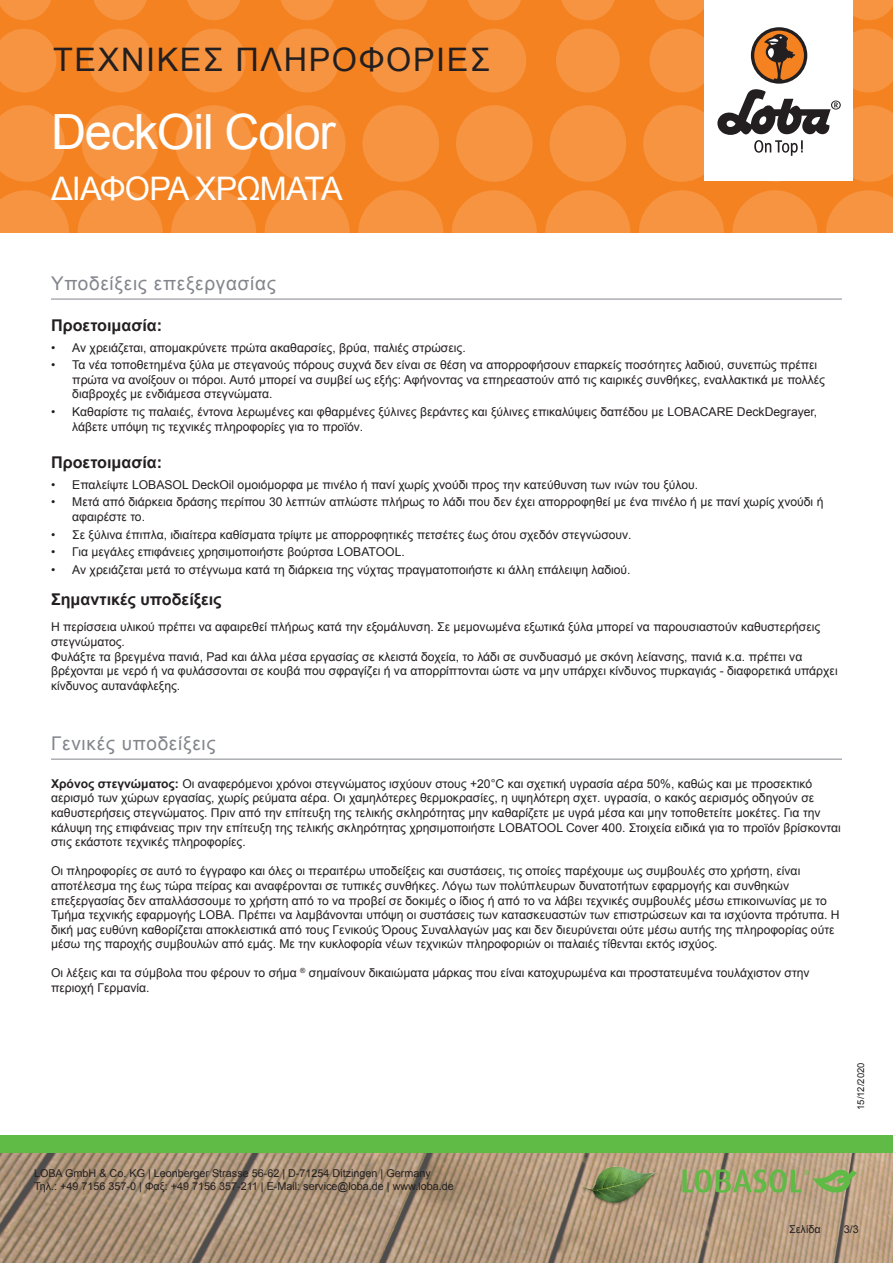
<style>
.page{position:relative;width:893px;height:1263px;background:#fff}
.page>*{position:absolute;margin:0;border:0;box-sizing:border-box;transform-origin:0 0}
.Produktname_Arial{font:48.6px "Arial";letter-spacing:-.025em;color:#fff}
.t1{font:32.4px "Arial";letter-spacing:.05em;color:#231f20}
.t2{font:32.4px "Arial";letter-spacing:-.025em;color:#fff}
.Titel_grau_Arial{font:18.9px "Arial";letter-spacing:.04em;color:#82858b}
.h1_Arial{font:700 16.2px "Arial";color:#231f20}
.Text_Arial{font:12.15px/14.5px "Arial";color:#231f20}
.t3{font:10.8px/12.9px "Arial";color:#231f20}
.t4{font:9.45px "Arial";color:#231f20}
.s1{font-weight:700}
</style>
<div class="page">
<div style="left:0;top:0;width:893px;height:233px;background:#f58220"></div>
<svg style="left:0;top:190px;width:69px;height:43px"></svg>
<svg style="left:78px;top:190px;width:85px;height:85px;fill:#f69441"></svg>
<svg style="left:171px;top:190px;width:85px;height:85px;fill:#f69441"></svg>
<svg style="left:265px;top:190px;width:85px;height:85px;fill:#f69441"></svg>
<svg style="left:358px;top:190px;width:85px;height:85px;fill:#f69441"></svg>
<svg style="left:545px;top:190px;width:85px;height:85px;fill:#f69441"></svg>
<svg style="left:452px;top:190px;width:85px;height:85px;fill:#f69441"></svg>
<svg style="left:732px;top:190px;width:85px;height:85px;fill:#f69441"></svg>
<svg style="left:639px;top:190px;width:85px;height:85px;fill:#f69441"></svg>
<svg style="left:826px;top:190px;width:67px;height:43px"></svg>
<svg style="left:0;top:105px;width:65px;height:77px"></svg>
<svg style="left:82px;top:105px;width:76px;height:77px"></svg>
<svg style="left:175px;top:105px;width:77px;height:77px"></svg>
<svg style="left:269px;top:105px;width:76px;height:77px"></svg>
<svg style="left:456px;top:105px;width:77px;height:77px"></svg>
<svg style="left:362px;top:105px;width:77px;height:77px"></svg>
<svg style="left:550px;top:105px;width:76px;height:77px"></svg>
<svg style="left:0;top:29px;width:56px;height:63px"></svg>
<svg style="left:182px;top:29px;width:64px;height:63px"></svg>
<svg style="left:88px;top:29px;width:64px;height:63px"></svg>
<svg style="left:275px;top:29px;width:64px;height:63px"></svg>
<svg style="left:462px;top:29px;width:64px;height:63px"></svg>
<svg style="left:369px;top:29px;width:64px;height:63px"></svg>
<svg style="left:556px;top:29px;width:64px;height:63px"></svg>
<svg style="left:0;top:0;width:51px;height:20px"></svg>
<svg style="left:187px;top:0;width:53px;height:20px"></svg>
<svg style="left:468px;top:0;width:53px;height:20px"></svg>
<svg style="left:655px;top:0;width:49px;height:20px"></svg>
<svg style="left:93px;top:0;width:54px;height:20px"></svg>
<svg style="left:374px;top:0;width:54px;height:20px"></svg>
<svg style="left:281px;top:0;width:53px;height:20px"></svg>
<svg style="left:561px;top:0;width:54px;height:20px"></svg>
<svg style="left:853px;top:0;width:40px;height:20px"></svg>
<img style="left:0;top:1152px;width:893px;height:111px">
<div style="left:0;top:1135px;width:893px;height:17px;background:#60bb46"></div>
<div style="left:704px;top:0;width:149px;height:181px;background:#fff"></div>
<svg style="left:643px;top:29px;width:250px;height:153px"></svg>
<img style="left:578px;top:1161px;width:82px;height:81px">
<svg style="left:682px;top:1169px;width:175px;height:24px;background:#96a96a"></svg>
<hr style="left:51px;top:759px;width:791px;height:1px;background:#82858b">
<hr style="left:51px;top:299px;width:791px;height:1px;background:#82858b">
<h2 class="t1" style="left:53px;top:38px;width:439px">ΤΕΧΝΙΚΈΣ ΠΛΗΡΟΦΟΡΊ ΕΣ</h2>
<p class="Produktname_Arial" style="left:51px;top:100px;width:286px">DeckOil Color</p>
<h2 class="t2" style="left:51px;top:167px;width:293px">ΔΙΆΦΟΡΑ ΧΡΏΜΑΤΑ</h2>
<p class="Titel_grau_Arial" style="left:51px;top:271px;width:226px">Υποδείξεις επεξεργασίας</p>
<p class="h1_Arial" style="left:51px;top:314px;width:113px">Προετοιμασία:</p>
<p class="Text_Arial" style="left:51px;top:340px;width:416px">• Αν χρειάζεται, απομακρύνετε πρώτα ακαθαρσίες, βρύα, παλιές στρώσεις.</p>
<p class="Text_Arial" style="left:72px;top:358px;width:754px;text-indent:-21px">• Τα νέα τοποθετημένα ξύλα με στεγανούς πόρους συχνά δεν είναι σε θέση να απορροφήσουν επαρκείς ποσότητες λαδιού, συνεπώς πρέπει πρώτα να ανοίξουν οι πόροι. Αυτό μπορεί να συμβεί ως εξής: Αφήνοντας να επηρεαστούν από τις καιρικές συνθήκες, εναλλακτικά με πολλές διαβροχές με ενδιάμεσα στεγνώματα.</p>
<p class="Text_Arial" style="left:72px;top:405px;width:746px;text-indent:-21px">• Καθαρίστε τις παλαιές, έντονα λερωμένες και φθαρμένες ξύλινες βεράντες και ξύλινες επικαλύψεις δαπέδου με LOBACARE DeckDegrayer, λάβετε υπόψη τις τεχνικές πληροφορίες για το προϊόν.</p>
<p class="h1_Arial" style="left:51px;top:451px;width:113px">Προετοιμασία:</p>
<p class="Text_Arial" style="left:51px;top:477px;width:649px">• Επαλείψτε LOBASOL DeckOil ομοιόμορφα με πινέλο ή πανί χωρίς χνούδι προς την κατεύθυνση των ινών του ξύλου.</p>
<p class="Text_Arial" style="left:72px;top:495px;width:753px;text-indent:-21px">• Μετά από διάρκεια δράσης περίπου 30 λεπτών απλώστε πλήρως το λάδι που δεν έχει απορροφηθεί με ένα πινέλο ή με πανί χωρίς χνούδι ή αφαιρέστε το.</p>
<p class="Text_Arial" style="left:51px;top:527px;width:582px">• Σε ξύλινα έπιπλα, ιδιαίτερα καθίσματα τρίψτε με απορροφητικές πετσέτες έως ότου σχεδόν στεγνώσουν.</p>
<p class="Text_Arial" style="left:51px;top:545px;width:355px">• Για μεγάλες επιφάνειες χρησιμοποιήστε βούρτσα LOBATOOL.</p>
<p class="Text_Arial" style="left:51px;top:562px;width:581px">• Αν χρειάζεται μετά το στέγνωμα κατά τη διάρκεια της νύχτας πραγματοποιήστε κι άλλη επάλειψη λαδιού.</p>
<p class="h1_Arial" style="left:51px;top:588px;width:172px">Σημαντικές υποδείξεις</p>
<p class="Text_Arial" style="left:51px;top:620px;width:771px">Η περίσσεια υλικού πρέπει να αφαιρεθεί πλήρως κατά την εξομάλυνση. Σε μεμονωμένα εξωτικά ξύλα μπορεί να παρουσιαστούν καθυστερήσεις στεγνώματος.</p>
<p class="Text_Arial" style="left:51px;top:649px;width:788px">Φυλάξτε τα βρεγμένα πανιά, Pad και άλλα μέσα εργασίας σε κλειστά δοχεία, το λάδι σε συνδυασμό με σκόνη λείανσης, πανιά κ.α. πρέπει να βρέχονται με νερό ή να φυλάσσονται σε κουβά που σφραγίζει ή να απορρίπτονται ώστε να μην υπάρχει κίνδυνος πυρκαγιάς - διαφορετικά υπάρχει κίνδυνος αυτανάφλεξης.</p>
<p class="Titel_grau_Arial" style="left:51px;top:731px;width:166px">Γενικές υποδείξεις</p>
<p class="Text_Arial" style="left:51px;top:776px;width:791px"><span class="s1">Χρόνος στεγνώματος:</span> Οι αναφερόμενοι χρόνοι στεγνώματος ισχύουν στους +20°C και σχετική υγρασία αέρα 50%, καθώς και με προσεκτικό αερισμό των χώρων εργασίας, χωρίς ρεύματα αέρα. Οι χαμηλότερες θερμοκρασίες, η υψηλότερη σχετ. υγρασία, ο κακός αερισμός οδηγούν σε καθυστερήσεις στεγνώματος. Πριν από την επίτευξη της τελικής σκληρότητας μην καθαρίζετε με υγρά μέσα και μην τοποθετείτε μοκέτες. Για την κάλυψη της επιφάνειας πριν την επίτευξη της τελικής σκληρότητας χρησιμοποιήστε LOBATOOL Cover 400. Στοιχεία ειδικά για το προϊόν βρίσκονται στις εκάστοτε τεχνικές πληροφορίες.</p>
<p class="Text_Arial" style="left:51px;top:864px;width:790px">Οι πληροφορίες σε αυτό το έγγραφο και όλες οι περαιτέρω υποδείξεις και συστάσεις, τις οποίες παρέχουμε ως συμβουλές στο χρήστη, είναι αποτέλεσμα της έως τώρα πείρας και αναφέρονται σε τυπικές συνθήκες. Λόγω των πολύπλευρων δυνατοτήτων εφαρμογής και συνθηκών επεξεργασίας δεν απαλλάσσουμε το χρήστη από το να προβεί σε δοκιμές ο ίδιος ή από το να λάβει τεχνικές συμβουλές μέσω επικοινωνίας με το Τμήμα τεχνικής εφαρμογής LOBA. Πρέπει να λαμβάνονται υπόψη οι συστάσεις των κατασκευαστών των επιστρώσεων και τα ισχύοντα πρότυπα. Η δική μας ευθύνη καθορίζεται αποκλειστικά από τους Γενικούς Όρους Συναλλαγών μας και δεν διευρύνεται ούτε μέσω αυτής της πληροφορίας ούτε μέσω της παροχής συμβουλών από εμάς. Με την κυκλοφορία νέων τεχνικών πληροφοριών οι παλαιές τίθενται εκτός ισχύος.</p>
<p class="Text_Arial" style="left:51px;top:966px;width:760px">Οι λέξεις και τα σύμβολα που φέρουν το σήμα <sup>®</sup> σημαίνουν δικαιώματα μάρκας που είναι κατοχυρωμένα και προστατευμένα τουλάχιστον στην περιοχή Γερμανία.</p>
<p class="t3" style="left:34px;top:1167px;width:421px">LOBA GmbH &amp; Co. KG | Leonberger Strasse 56-62 | D-71254 Ditzingen | Germany<br>Τηλ.: +49 7156 357-0 | Φαξ: +49 7156 357-211 | E-Mail: service@loba.de | www.loba.de</p>
<p class="t4" style="left:855px;top:1110px;width:49px;rotate:-90deg">15/12/2020</p>
<p class="t3" style="left:789px;top:1222px;width:33px">Σελίδα</p>
<p class="t3" style="left:844px;top:1222px;width:17px">3/3</p>
</div>
